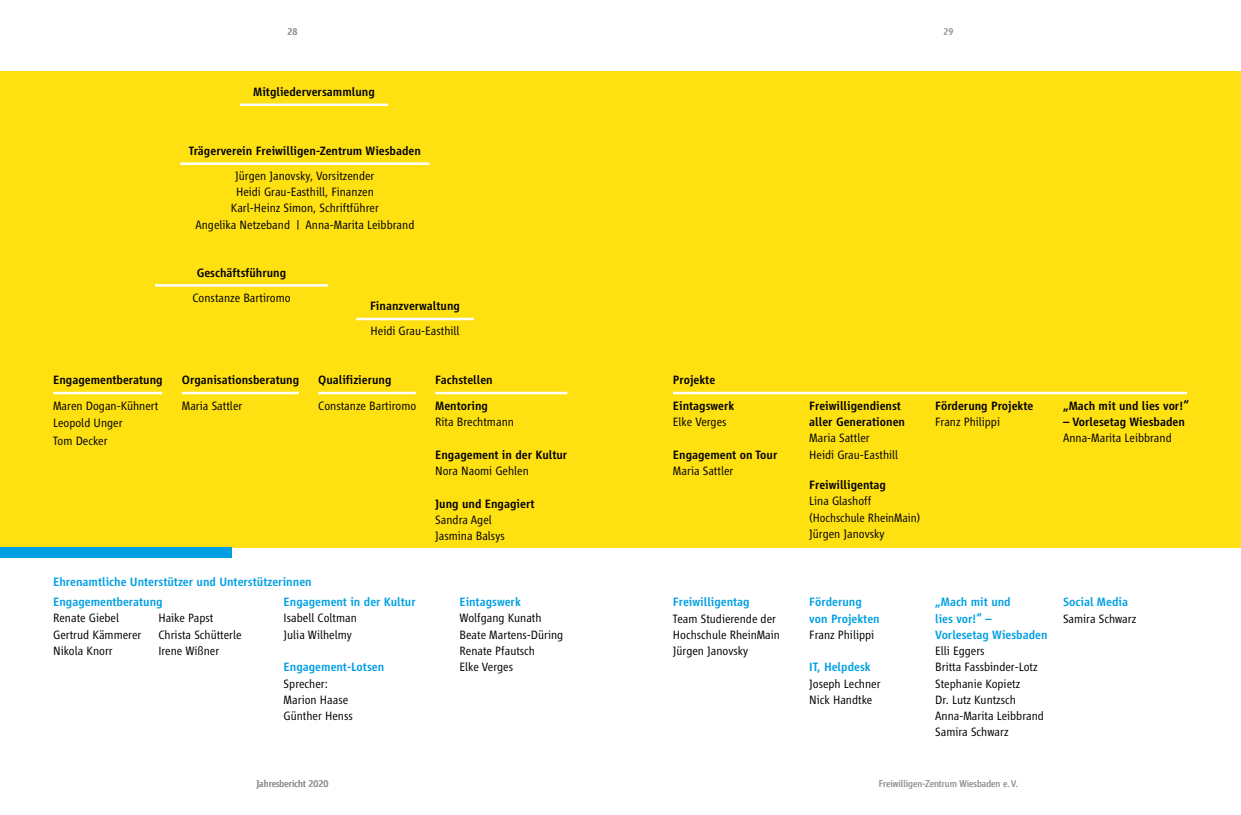
<style>
.page{position:relative;width:1241px;height:815px;background:#fff}
.page>*{position:absolute;margin:0;border:0;box-sizing:border-box;transform-origin:0 0}
.t1{font:300 12.5px/16.2px "Vialog LT";color:#000}
.t2{font:500 12.5px/25.6px "Vialog LT";color:#000}
.t3{font:500 12.5px/16.2px "Vialog LT";color:#009fe3}
.t4{font:300 10px "Vialog LT";color:#999898}
</style>
<div class="page">
<div style="left:0;top:71px;width:1240px;height:476px;background:#ffe111"></div>
<div style="left:0;top:547px;width:231px;height:11px;background:#009fe3"></div>
<hr style="left:240px;top:104px;width:148px;height:2px;background:#fff">
<hr style="left:180px;top:162px;width:249px;height:3px;background:#fff">
<hr style="left:155px;top:284px;width:173px;height:3px;background:#fff">
<hr style="left:356px;top:318px;width:118px;height:2px;background:#fff">
<hr style="left:53px;top:392px;width:109px;height:2px;background:#fff">
<hr style="left:182px;top:392px;width:117px;height:2px;background:#fff">
<hr style="left:318px;top:392px;width:97px;height:2px;background:#fff">
<hr style="left:435px;top:392px;width:132px;height:2px;background:#fff">
<hr style="left:673px;top:392px;width:513px;height:2px;background:#fff">
<p class="t4" style="left:287px;top:26px;width:12px">28</p>
<p class="t2" style="left:253px;top:79px;width:123px">Mitgliederversammlung</p>
<p class="t2" style="left:53px;top:367px;width:111px">Engagementberatung</p>
<p class="t1" style="left:53px;top:397px;width:107px;line-height:17.5px">Maren Dogan-Kühnert<br>Leopold Unger<br>Tom Decker</p>
<p class="t2" style="left:189px;top:138px;width:233px">Trägerverein Freiwilligen-Zentrum Wiesbaden</p>
<p class="t1" style="left:195px;top:168px;width:220px;text-align:center">Jürgen Janovsky, Vorsitzender<br>Heidi Grau-Easthill, Finanzen<br>Karl-Heinz Simon, Schriftführer<br>Angelika Netzeband | Anna-Marita Leibbrand</p>
<p class="t2" style="left:197px;top:260px;width:91px">Geschäftsführung</p>
<p class="t1" style="left:192px;top:289px;width:100px">Constanze Bartiromo</p>
<p class="t2" style="left:370px;top:293px;width:92px">Finanzverwaltung</p>
<p class="t1" style="left:370px;top:323px;width:90px">Heidi Grau-Easthill</p>
<p class="t2" style="left:182px;top:367px;width:119px">Organisationsberatung</p>
<p class="t1" style="left:182px;top:398px;width:62px">Maria Sattler</p>
<p class="t2" style="left:318px;top:367px;width:75px">Qualifizierung</p>
<p class="t1" style="left:318px;top:398px;width:100px">Constanze Bartiromo</p>
<p class="t2" style="left:435px;top:367px;width:59px">Fachstellen<br>Mentoring</p>
<p class="t1" style="left:435px;top:414px;width:80px">Rita Brechtmann</p>
<p class="t2" style="left:435px;top:442px;width:134px">Engagement in der Kultur</p>
<p class="t1" style="left:435px;top:463px;width:95px">Nora Naomi Gehlen</p>
<p class="t2" style="left:435px;top:491px;width:101px">Jung und Engagiert</p>
<p class="t1" style="left:435px;top:511px;width:71px">Sandra Agel<br>Jasmina Balsys</p>
<p class="t3" style="left:53px;top:572px;width:260px;line-height:19.8px">Ehrenamtliche Unterstützer und Unterstützerinnen<br>Engagementberatung</p>
<p class="t1" style="left:53px;top:610px;width:67px">Renate Giebel</p>
<p class="t1" style="left:158px;top:610px;width:57px">Haike Papst</p>
<p class="t1" style="left:53px;top:626px;width:90px">Gertrud Kämmerer</p>
<p class="t1" style="left:158px;top:626px;width:85px">Christa Schütterle</p>
<p class="t1" style="left:53px;top:643px;width:61px">Nikola Knorr</p>
<p class="t1" style="left:158px;top:643px;width:62px">Irene Wißner</p>
<p class="t3" style="left:283px;top:594px;width:134px">Engagement in der Kultur</p>
<p class="t1" style="left:283px;top:610px;width:75px">Isabell Coltman<br>Julia Wilhelmy</p>
<p class="t3" style="left:283px;top:659px;width:102px">Engagement-Lotsen</p>
<p class="t1" style="left:283px;top:675px;width:71px">Sprecher:<br>Marion Haase<br>Günther Henss</p>
<p class="t4" style="left:256px;top:779px;width:74px">Jahresbericht 2020</p>
<p class="t3" style="left:459px;top:594px;width:63px">Eintagswerk</p>
<p class="t1" style="left:459px;top:610px;width:105px">Wolfgang Kunath<br>Beate Martens-Düring<br>Renate Pfautsch<br>Elke Verges</p>
<p class="t4" style="left:943px;top:26px;width:12px">29</p>
<p class="t2" style="left:673px;top:367px;width:63px">Projekte<br>Eintagswerk</p>
<p class="t1" style="left:673px;top:414px;width:55px">Elke Verges</p>
<p class="t2" style="left:673px;top:442px;width:106px">Engagement on Tour</p>
<p class="t1" style="left:673px;top:463px;width:62px">Maria Sattler</p>
<p class="t3" style="left:673px;top:594px;width:78px">Freiwilligentag</p>
<p class="t1" style="left:673px;top:610px;width:109px">Team Studierende der<br>Hochschule RheinMain<br>Jürgen Janovsky</p>
<p class="t2" style="left:809px;top:398px;width:97px;line-height:16.2px">Freiwilligendienst aller Generationen</p>
<p class="t1" style="left:809px;top:430px;width:90px">Maria Sattler<br>Heidi Grau-Easthill</p>
<p class="t2" style="left:809px;top:472px;width:78px">Freiwilligentag</p>
<p class="t1" style="left:809px;top:493px;width:112px">Lina Glashoff (Hochschule RheinMain)<br>Jürgen Janovsky</p>
<p class="t2" style="left:935px;top:393px;width:100px">Förderung Projekte</p>
<p class="t1" style="left:935px;top:414px;width:66px">Franz Philippi</p>
<p class="t2" style="left:1062px;top:393px;width:127px">„Mach mit und lies vor!“</p>
<p class="t2" style="left:1062px;top:409px;width:123px">– Vorlesetag Wiesbaden</p>
<p class="t1" style="left:1062px;top:430px;width:110px">Anna-Marita Leibbrand</p>
<p class="t3" style="left:809px;top:594px;width:72px">Förderung von Projekten</p>
<p class="t1" style="left:809px;top:626px;width:66px">Franz Philippi</p>
<p class="t3" style="left:809px;top:659px;width:63px">IT, Helpdesk</p>
<p class="t1" style="left:809px;top:675px;width:73px">Joseph Lechner<br>Nick Handtke</p>
<p class="t3" style="left:935px;top:594px;width:114px">„Mach mit und<br>lies vor!“ –<br>Vorlesetag Wiesbaden</p>
<p class="t1" style="left:935px;top:643px;width:110px">Elli Eggers<br>Britta Fassbinder-Lotz<br>Stephanie Kopietz<br>Dr. Lutz Kuntzsch<br>Anna-Marita Leibbrand<br>Samira Schwarz</p>
<p class="t3" style="left:1062px;top:594px;width:66px">Social Media</p>
<p class="t1" style="left:1062px;top:610px;width:75px">Samira Schwarz</p>
<p class="t4" style="left:878px;top:779px;width:141px">Freiwilligen-Zentrum Wiesbaden e.V.</p>
</div>
